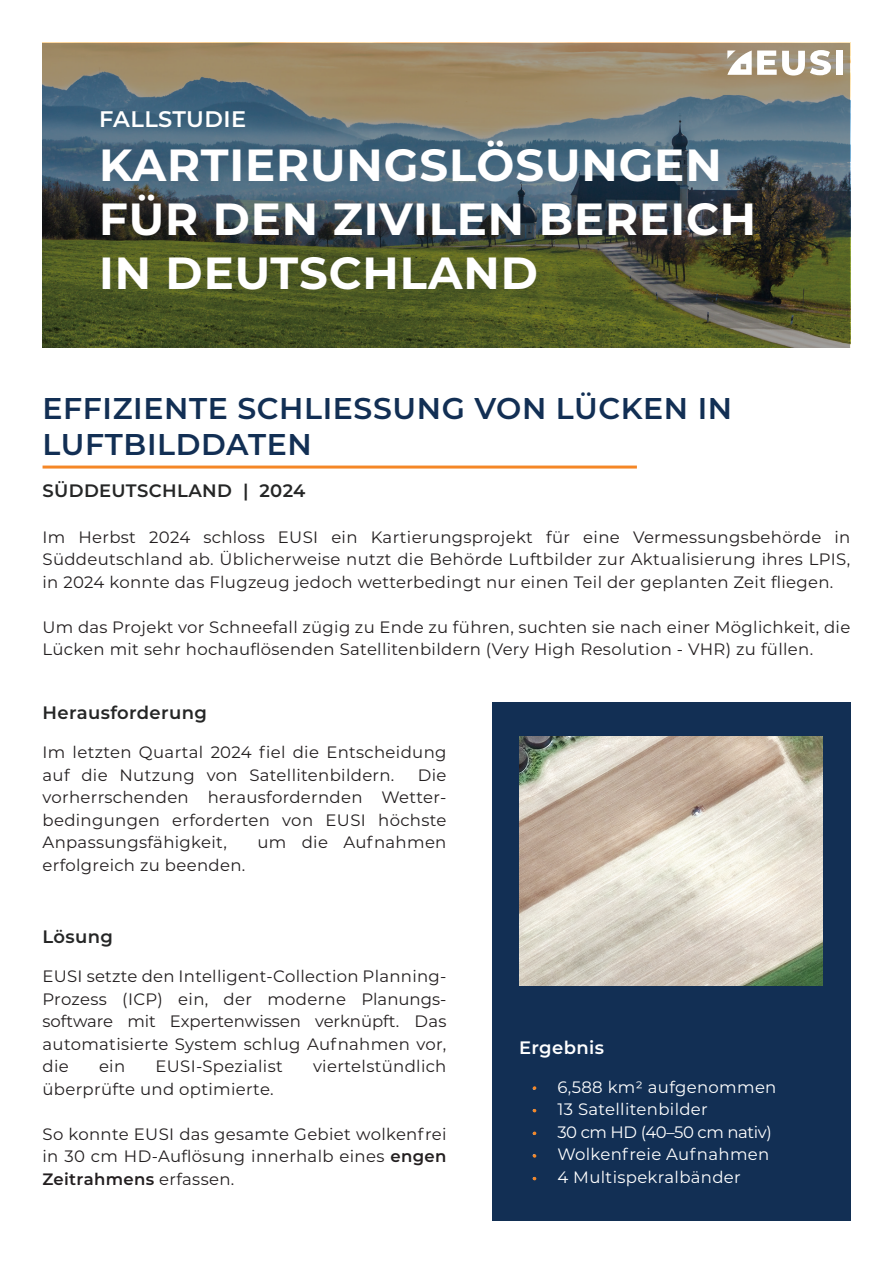
<style>
.page{position:relative;width:893px;height:1263px;background:#fff}
.page>*{position:absolute;margin:0;border:0;box-sizing:border-box;transform-origin:0 0}
.t1{font:700 45px/54px "Montserrat";letter-spacing:.02em;color:#fff}
.t2{font:600 30px/36px "Montserrat";letter-spacing:.02em;color:#122f54}
.t3{font:600 22.5px "Montserrat";letter-spacing:.02em;color:#fff}
.t4{font:600 18px "Montserrat";letter-spacing:.02em;color:#252626}
.t5{font:600 18px "Montserrat";letter-spacing:.02em;color:#fff}
.t6{font:16.5px/22.5px "Montserrat";letter-spacing:.02em;color:#231f20;text-align:justify}
.t7{font:16.5px "Montserrat";letter-spacing:.02em;color:#fff}
.t8{font:16.5px "Montserrat";letter-spacing:-.025em;color:#fff}
.s1{font-weight:600}
</style>
<div class="page">
<svg style="left:43px;top:43px;width:807px;height:304px;background:#586251"></svg>
<svg style="left:727px;top:50px;width:104px;height:26px"></svg>
<div style="left:836px;top:51px;width:7px;height:24px;background:#fff"></div>
<hr style="left:43px;top:465px;width:594px;height:3px;background:#f58726">
<div style="left:492px;top:702px;width:358px;height:518px;background:#122f54"></div>
<img style="left:519px;top:737px;width:304px;height:248px">
<svg style="left:533px;top:1086px;width:3px;height:4px"></svg>
<svg style="left:533px;top:1131px;width:3px;height:4px"></svg>
<svg style="left:533px;top:1154px;width:3px;height:4px"></svg>
<h3 class="t3" style="left:99px;top:103px;width:149px">FALLSTUDIE</h3>
<h1 class="t1" style="left:99px;top:135px;width:659px">KARTIERUNGSLÖSUNGEN<br>FÜR DEN ZIVILEN BEREICH<br>IN DEUTSCHLAND</h1>
<h2 class="t2" style="left:43px;top:389px;width:691px">EFFIZIENTE SCHLIESSUNG VON LÜCKEN IN<br>LUFTBILDDATEN</h2>
<p class="t4" style="left:43px;top:478px;width:264px">SÜDDEUTSCHLAND | 2024</p>
<p class="t6" style="left:43px;top:525px;width:809px">Im Herbst 2024 schloss EUSI ein Kartierungsprojekt für eine Vermessungsbehörde in Süddeutschland ab. Üblicherweise nutzt die Behörde Luftbilder zur Aktualisierung ihres LPIS, in 2024 konnte das Flugzeug jedoch wetterbedingt nur einen Teil der geplanten Zeit fliegen.</p>
<p class="t6" style="left:43px;top:615px;width:809px">Um das Projekt vor Schneefall zügig zu Ende zu führen, suchten sie nach einer Möglichkeit, die<br>Lücken mit sehr hochauflösenden Satellitenbildern (Very High Resolution - VHR) zu füllen.</p>
<p class="t4" style="left:43px;top:700px;width:166px">Herausforderung</p>
<p class="t6" style="left:43px;top:740px;width:405px">Im letzten Quartal 2024 fiel die Entscheidung auf die Nutzung von Satellitenbildern.</p>
<p class="t6" style="left:43px;top:763px;width:405px;text-indent:375px">Die vorherrschenden herausfordernden Wetter&shy;bedingungen erforderten von EUSI höchste Anpassungsfähigkeit,</p>
<p class="t6" style="left:257px;top:830px;width:191px">um die Aufnahmen</p>
<p class="t6" style="left:43px;top:853px;width:204px">erfolgreich zu beenden.</p>
<p class="t4" style="left:43px;top:924px;width:72px">Lösung</p>
<p class="t6" style="left:43px;top:964px;width:405px">EUSI setzte den Intelligent-Collection Planning-Prozess (ICP) ein, der moderne Planungs&shy;software mit Expertenwissen verknüpft. Das automatisierte System schlug Aufnahmen vor, die</p>
<p class="t6" style="left:99px;top:1054px;width:28px">ein</p>
<p class="t6" style="left:155px;top:1054px;width:129px">EUSI-Spezialist</p>
<p class="t6" style="left:313px;top:1054px;width:135px">viertelstündlich</p>
<p class="t6" style="left:43px;top:1077px;width:233px">überprüfte und optimierte.</p>
<p class="t6" style="left:43px;top:1122px;width:405px">So konnte EUSI das gesamte Gebiet wolkenfrei in 30 cm HD-Auflösung innerhalb eines <span class="s1">engen Zeitrahmens</span> erfassen.</p>
<p class="t5" style="left:519px;top:1034px;width:86px">Ergebnis</p>
<p class="t7" style="left:532px;top:1076px;width:246px">• 6,588 km2 aufgenommen</p>
<p class="t7" style="left:532px;top:1098px;width:177px">• 13 Satellitenbilder</p>
<p class="t8" style="left:532px;top:1121px;width:241px">• 30 cm HD (40–50 cm nativ)</p>
<p class="t7" style="left:532px;top:1143px;width:239px">• Wolkenfreie Aufnahmen</p>
<p class="t7" style="left:532px;top:1166px;width:210px">• 4 Multispekralbänder</p>
</div>
